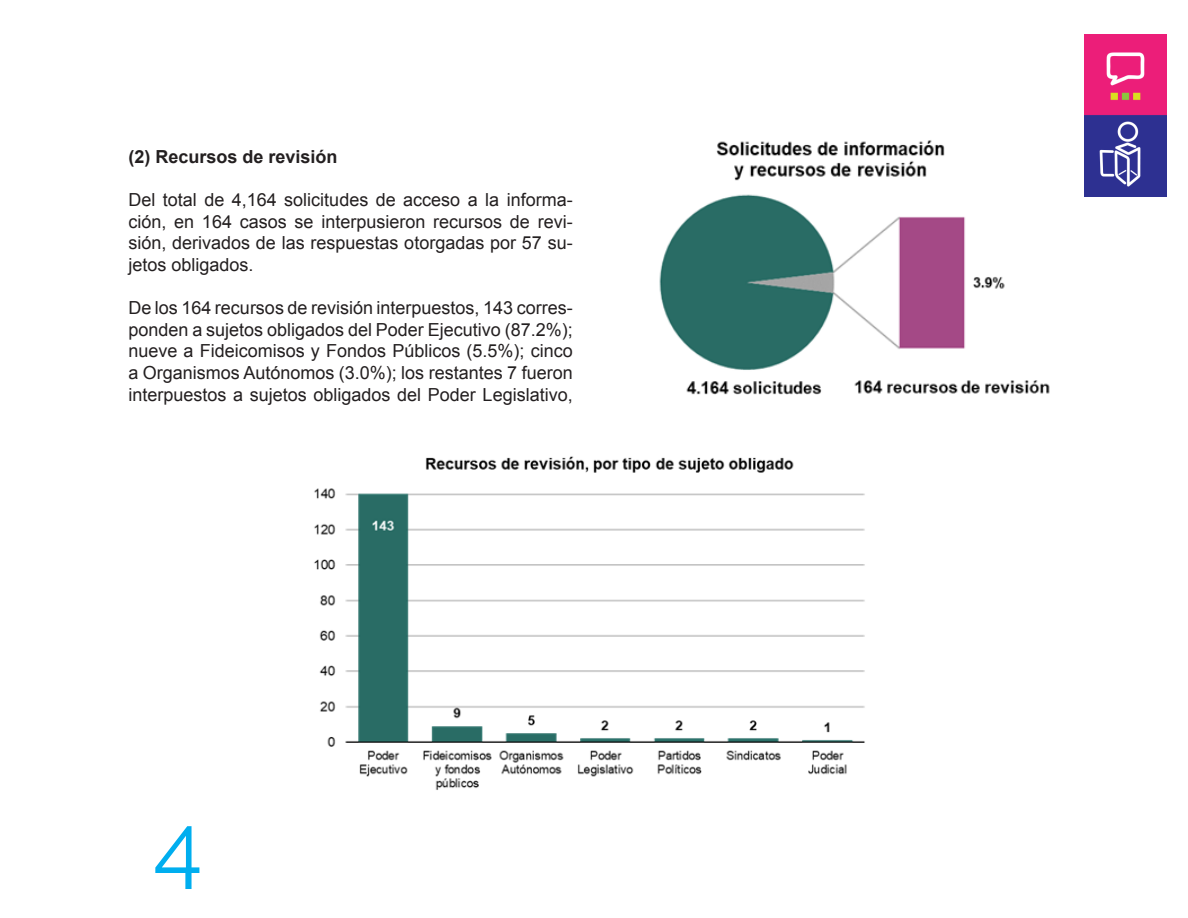
<style>
.page{position:relative;width:1188px;height:918px;background:#fff}
.page>*{position:absolute;margin:0;border:0;box-sizing:border-box;transform-origin:0 0}
.t1{font:90px "Raleway";color:#00aeef}
.t2{font:18px/21.6px "Arial";color:#231f20;text-align:justify}
.t3{font:700 18px "Arial";color:#231f20}
</style>
<div class="page">
<img style="left:1085px;top:34px;width:82px;height:162px">
<img style="left:659px;top:140px;width:391px;height:255px">
<img style="left:314px;top:456px;width:551px;height:334px">
<p class="t3" style="left:128px;top:145px;width:211px">(2) Recursos de revisión</p>
<p class="t2" style="left:128px;top:189px;width:446px">Del total de 4,164 solicitudes de acceso a la informa&shy;ción, en 164 casos se interpusieron recursos de revi&shy;sión, derivados de las respuestas otorgadas por 57 su&shy;jetos obligados.</p>
<p class="t2" style="left:128px;top:297px;width:446px">De los 164 recursos de revisión interpuestos, 143 corres&shy;ponden a sujetos obligados del Poder Ejecutivo (87.2%); nueve a Fideicomisos y Fondos Públicos (5.5%); cinco a Organismos Autónomos (3.0%); los restantes 7 fueron interpuestos a sujetos obligados del Poder Legislativo,</p>
<h1 class="t1" style="left:153px;top:794px;width:50px">4</h1>
</div>
